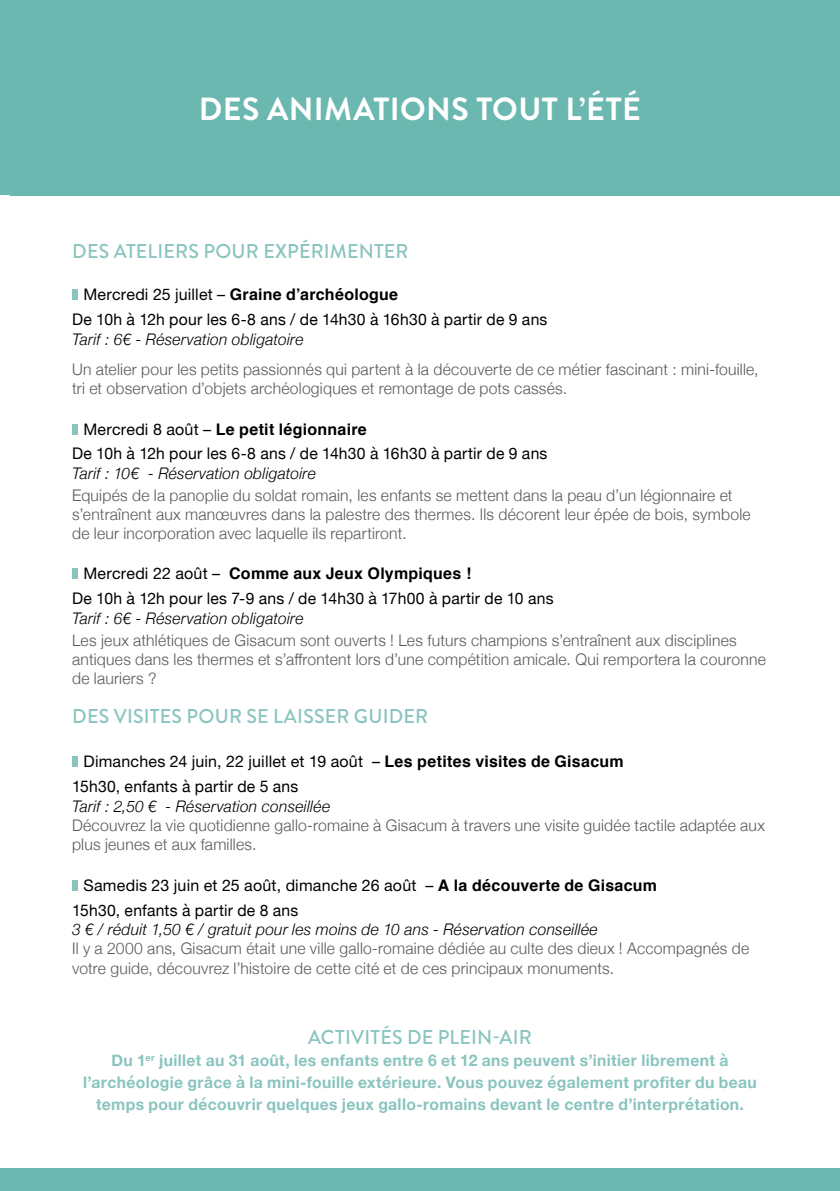
<style>
.page{position:relative;width:840px;height:1191px;background:#fff}
.page>*{position:absolute;margin:0;border:0;box-sizing:border-box;transform-origin:0 0}
.t1{font:700 32px "Brandon Grotesque";letter-spacing:.01em;color:#fff}
.t2{font:500 20px "Brandon Grotesque";letter-spacing:.01em;color:#89c4be}
.t3{font:300 16px/19.2px "Helvetica Neue";letter-spacing:.015em;color:#58595b}
.t4{font:700 16px/22px "Helvetica Neue";letter-spacing:.02em;color:#89c4be;text-align:center}
.t5{font:italic 300 16px "Helvetica Neue";letter-spacing:.015em;color:#000}
.t6{font:16px/24.8px "Helvetica Neue";letter-spacing:.01em;color:#000}
.t7{font:16px "Helvetica Neue";letter-spacing:.015em;color:#000}
.t8{font:700 16px "Helvetica";letter-spacing:.015em;color:#000}
.s1{font-family:"Helvetica Neue";font-weight:400}
.s2{font-family:"Helvetica";font-weight:700}
.s3{font-style:inherit}
</style>
<div class="page">
<div style="left:0;top:0;width:839px;height:196px;background:#6bb8b1"></div>
<div style="left:72px;top:289px;width:5px;height:11px;background:#89c4be"></div>
<div style="left:72px;top:424px;width:5px;height:10px;background:#89c4be"></div>
<div style="left:72px;top:568px;width:5px;height:11px;background:#89c4be"></div>
<div style="left:72px;top:756px;width:5px;height:10px;background:#89c4be"></div>
<div style="left:72px;top:880px;width:5px;height:11px;background:#89c4be"></div>
<div style="left:0;top:1168px;width:839px;height:23px;background:#6bb8b1"></div>
<h1 class="t1" style="left:199px;top:87px;width:443px">DES ANIMATIONS TOUT L’ÉTÉ</h1>
<p class="t2" style="left:72px;top:237px;width:338px">DES ATELIERS POUR EXPÉRIMENTER</p>
<p class="t8" style="left:83px;top:281px;width:316px"><span class="s1">Mercredi 25 juillet –</span> Graine d’archéologue</p>
<p class="t7" style="left:72px;top:307px;width:476px">De 10h à 12h pour les 6-8 ans / de 14h30 à 16h30 à partir de 9 ans</p>
<p class="t5" style="left:72px;top:326px;width:233px">Tarif : 6€ - Réservation obligatoire</p>
<p class="t3" style="left:72px;top:359px;width:687px">Un atelier pour les petits passionnés qui partent à la découverte de ce métier fascinant : mini-fouille, tri et observation d’objets archéologiques et remontage de pots cassés.</p>
<p class="t8" style="left:83px;top:416px;width:285px"><span class="s1">Mercredi 8 août –</span> Le petit légionnaire</p>
<p class="t7" style="left:72px;top:442px;width:476px">De 10h à 12h pour les 6-8 ans / de 14h30 à 16h30 à partir de 9 ans</p>
<p class="t5" style="left:72px;top:461px;width:245px">Tarif : 10€ - Réservation obligatoire</p>
<p class="t3" style="left:72px;top:484px;width:679px">Equipés de la panoplie du soldat romain, les enfants se mettent dans la peau d’un légionnaire et s’entraînent aux manœuvres dans la palestre des thermes. Ils décorent leur épée de bois, symbole de leur incorporation avec laquelle ils repartiront.</p>
<p class="t8" style="left:83px;top:561px;width:389px"><span class="s1">Mercredi 22 août –</span> Comme aux Jeux Olympiques !</p>
<p class="t7" style="left:72px;top:587px;width:483px">De 10h à 12h pour les 7-9 ans / de 14h30 à 17h00 à partir de 10 ans</p>
<p class="t5" style="left:72px;top:606px;width:233px">Tarif : 6€ - Réservation obligatoire</p>
<p class="t3" style="left:72px;top:629px;width:695px">Les jeux athlétiques de Gisacum sont ouverts ! Les futurs champions s’entraînent aux disciplines antiques dans les thermes et s’affrontent lors d’une compétition amicale. Qui remportera la couronne de lauriers ?</p>
<p class="t2" style="left:72px;top:703px;width:357px">DES VISITES POUR SE LAISSER GUIDER</p>
<p class="t6" style="left:72px;top:748px;width:552px;text-indent:11px">Dimanches 24 juin, 22 juillet et 19 août – <span class="s2">Les petites visites de Gisacum<br></span><span class="s3">15h30, enfants à partir de 5 ans</span></p>
<p class="t5" style="left:72px;top:793px;width:259px">Tarif : 2,50 € - Réservation conseillée</p>
<p class="t3" style="left:72px;top:814px;width:694px">Découvrez la vie quotidienne gallo-romaine à Gisacum à travers une visite guidée tactile adaptée aux plus jeunes et aux familles.</p>
<p class="t6" style="left:72px;top:873px;width:586px;text-indent:11px">Samedis 23 juin et 25 août, dimanche 26 août – <span class="s2">A la découverte de Gisacum<br></span><span class="s3">15h30, enfants à partir de 8 ans</span></p>
<p class="t5" style="left:72px;top:917px;width:527px">3 € / réduit 1,50 € / gratuit pour les moins de 10 ans - Réservation conseillée</p>
<p class="t3" style="left:72px;top:938px;width:678px">Il y a 2000 ans, Gisacum était une ville gallo-romaine dédiée au culte des dieux ! Accompagnés de votre guide, découvrez l’histoire de cette cité et de ces principaux monuments.</p>
<p class="t2" style="left:308px;top:1023px;width:225px">ACTIVITÉS DE PLEIN-AIR</p>
<p class="t4" style="left:83px;top:1049px;width:674px">Du 1<sup>er</sup> juillet au 31 août, les enfants entre 6 et 12 ans peuvent s’initier librement à l’archéologie grâce à la mini-fouille extérieure. Vous pouvez également profiter du beau temps pour découvrir quelques jeux gallo-romains devant le centre d’interprétation.</p>
</div>
